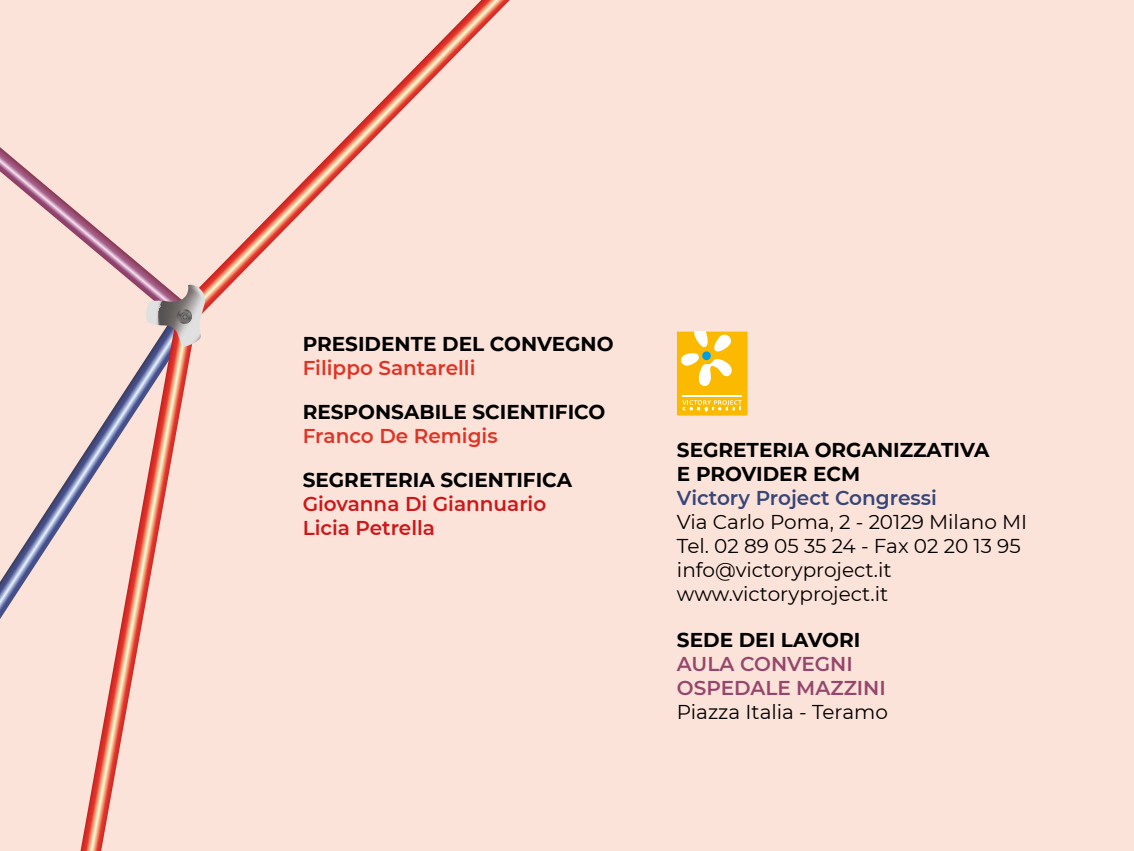
<style>
.page{position:relative;width:1134px;height:851px;background:#fff}
.page>*{position:absolute;margin:0;border:0;box-sizing:border-box;transform-origin:0 0}
.t1{font:20px/24px "Montserrat";color:#000}
.t2{font:700 20px/24px "Montserrat";color:#000}
.t3{font:600 20px/24px "Montserrat";color:#cd1719}
.t4{font:600 20px "Montserrat";color:#df3425}
.t5{font:600 20px/24px "Montserrat";color:#96466c}
.t6{font:600 20px "Montserrat";color:#374578}
</style>
<div class="page">
<div style="left:0;top:0;width:1134px;height:850px;background:#fce3d9"></div>
<svg style="left:677px;top:331px;width:71px;height:84px"></svg>
<hr style="left:682px;top:395px;width:60px;height:1px;background:#fff">
<svg style="left:205px;top:0;width:305px;height:311px"></svg>
<svg style="left:0;top:458px;width:81px;height:161px"></svg>
<svg style="left:81px;top:347px;width:111px;height:503px"></svg>
<svg style="left:0;top:147px;width:205px;height:200px"></svg>
<p class="t2" style="left:303px;top:330px;width:312px">PRESIDENTE DEL CONVEGNO</p>
<p class="t4" style="left:303px;top:353px;width:174px">Filippo Santarelli</p>
<p class="t2" style="left:303px;top:398px;width:304px">RESPONSABILE SCIENTIFICO</p>
<p class="t4" style="left:303px;top:421px;width:196px">Franco De Remigis</p>
<p class="t2" style="left:303px;top:466px;width:271px">SEGRETERIA SCIENTIFICA</p>
<p class="t3" style="left:303px;top:491px;width:245px">Giovanna Di Giannuario<br>Licia Petrella</p>
<p class="t2" style="left:677px;top:437px;width:314px">SEGRETERIA ORGANIZZATIVA<br>E PROVIDER ECM</p>
<p class="t6" style="left:677px;top:483px;width:261px">Victory Project Congressi</p>
<p class="t1" style="left:677px;top:509px;width:352px">Via Carlo Poma, 2 - 20129 Milano MI<br>Tel. 02 89 05 35 24 - Fax 02 20 13 95 info@victoryproject.it www.victoryproject.it</p>
<p class="t2" style="left:677px;top:626px;width:185px">SEDE DEI LAVORI</p>
<p class="t5" style="left:677px;top:650px;width:210px">AULA CONVEGNI<br>OSPEDALE MAZZINI</p>
<p class="t1" style="left:677px;top:698px;width:213px">Piazza Italia - Teramo</p>
</div>
